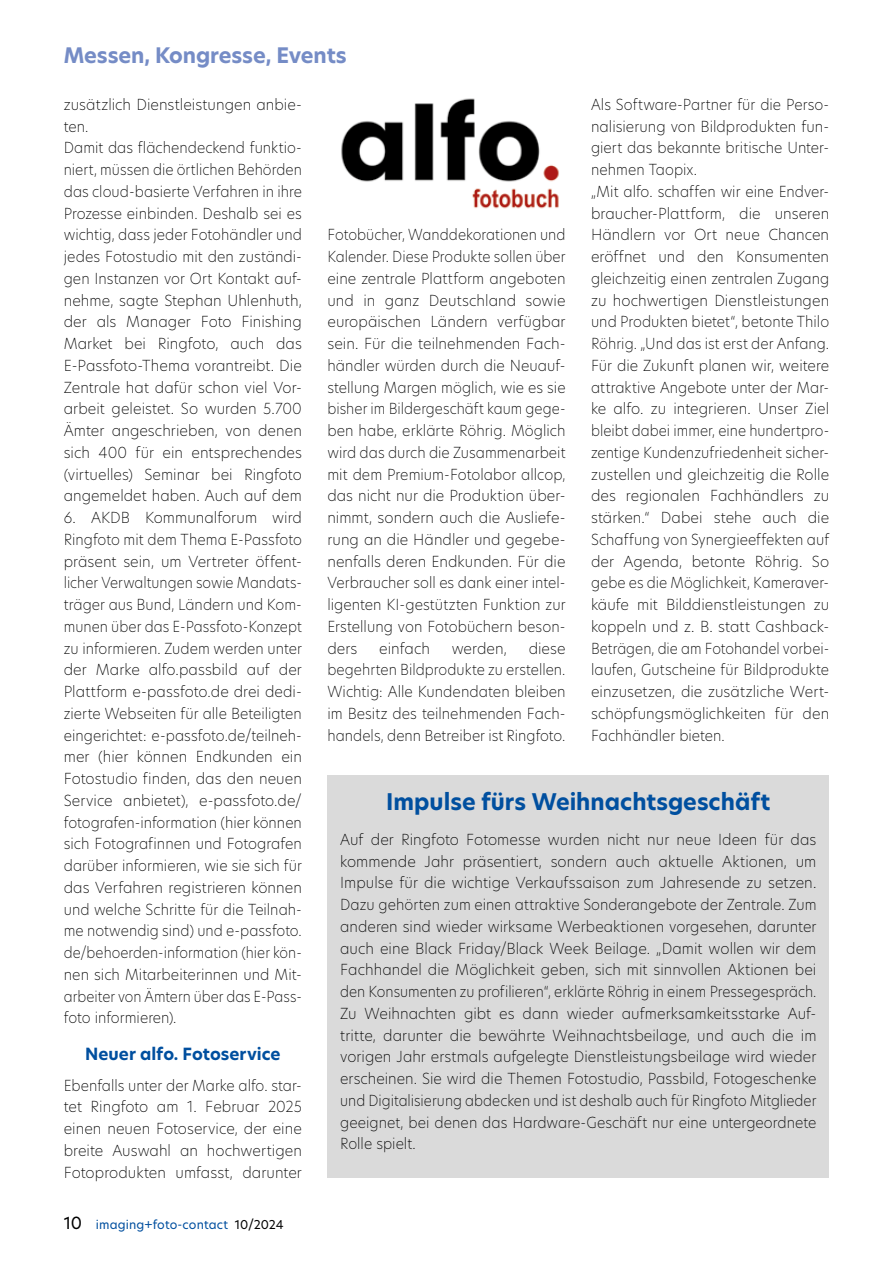
<style>
.page{position:relative;width:893px;height:1263px;background:#fff}
.page>*{position:absolute;margin:0;border:0;box-sizing:border-box;transform-origin:0 0}
.t1{font:700 22.5px "New Hero";color:#004f9f}
.t2{font:700 21px "New Hero";letter-spacing:-.005em;color:#758cc6}
.t3{font:700 16.5px "New Hero";letter-spacing:.005em;color:#004f9f}
.t4{font:200 15px/21.8px "New Hero";letter-spacing:.005em;color:#000;text-align:justify}
.t5{font:200 15px/21.8px "New Hero";letter-spacing:.005em;color:#000;scale:.95 1}
.t6{font:200 15px/21.8px "New Hero";letter-spacing:.005em;color:#000;text-align:justify;scale:.94 1}
.t7{font:12px "New Hero";letter-spacing:.01em;color:#004f9f}
.s1{font-size:16.5px;color:#000}
.s2{color:#000}
</style>
<div class="page">
<img style="left:341px;top:98px;width:218px;height:111px">
<div style="left:327px;top:775px;width:502px;height:403px;background:#dadada"></div>
<h2 class="t2" style="left:64px;top:41px;width:284px">Messen, Kongresse, Events</h2>
<p class="t4" style="left:64px;top:93px;width:240px;text-align:left">zusätzlich Dienstleistungen anbie&shy;ten.<br>Damit das flächendeckend funktio&shy;niert, müssen die örtlichen Behörden das cloud-basierte Verfahren in ihre<br>Prozesse einbinden. Deshalb sei es wichtig, dass jeder Fotohändler und jedes Fotostudio mit den zuständi&shy;gen Instanzen vor Ort Kontakt auf&shy;nehme, sagte Stephan Uhlenhuth, der als Manager Foto Finishing<br>Market bei Ringfoto, auch das<br>E-Passfoto-Thema vorantreibt. Die<br>Zentrale hat dafür schon viel Vor&shy;arbeit geleistet. So wurden 5.700<br>Ämter angeschrieben, von denen sich 400 für ein entsprechendes (virtuelles) Seminar bei Ringfoto angemeldet haben. Auch auf dem</p>
<p class="t4" style="left:64px;top:506px;width:240px;text-align:left">6. AKDB Kommunalforum wird Ringfoto mit dem Thema E-Passfoto präsent sein, um Vertreter öffent&shy;licher Verwaltungen sowie Mandats&shy;träger aus Bund, Ländern und Kom&shy;munen über das E-Passfoto-Konzept zu informieren. Zudem werden unter der Marke alfo.passbild auf der Plattform e-passfoto.de drei dedi&shy;zierte Webseiten für alle Beteiligten eingerichtet: e-passfoto.de/teilneh&shy;mer (hier können Endkunden ein Fotostudio finden, das den neuen Service anbietet), e-passfoto.de/ fotografen-information (hier können sich Fotografinnen und Fotografen darüber informieren, wie sie sich für das Verfahren registrieren können und welche Schritte für die Teilnah&shy;me notwendig sind) und e-passfoto. de/behoerden-information (hier kön&shy;nen sich Mitarbeiterinnen und Mit&shy;arbeiter von Ämtern über das E-Pass&shy;foto informieren).</p>
<p class="t3" style="left:85px;top:1042px;width:197px">Neuer alfo. Fotoservice</p>
<p class="t5" style="left:64px;top:1074px;width:252px;text-align:justify">Ebenfalls unter der Marke alfo. star&shy;tet Ringfoto am 1. Februar 2025 einen neuen Fotoservice, der eine breite Auswahl an hochwertigen Fotoprodukten umfasst, darunter</p>
<p class="t7" style="left:64px;top:1217px;width:221px"><span class="s1">10</span> imaging+foto-contact <span class="s2">10/2024</span></p>
<p class="t6" style="left:327px;top:223px;width:255px">Fotobücher, Wanddekorationen und Kalender. Diese Produkte sollen über eine zentrale Plattform angeboten und in ganz Deutschland sowie europäischen Ländern verfügbar sein. Für die teilnehmenden Fach&shy;händler würden durch die Neuauf&shy;stellung Margen möglich, wie es sie bisher im Bildergeschäft kaum gege&shy;ben habe, erklärte Röhrig. Möglich wird das durch die Zusammenarbeit mit dem Premium-Fotolabor allcop, das nicht nur die Produktion über&shy;nimmt, sondern auch die Ausliefe&shy;rung an die Händler und gegebe&shy;nenfalls deren Endkunden. Für die Verbraucher soll es dank einer intel&shy;ligenten KI-gestützten Funktion zur Erstellung von Fotobüchern beson&shy;ders</p>
<p class="t4" style="left:379px;top:637px;width:52px">einfach</p>
<p class="t4" style="left:452px;top:637px;width:57px">werden,</p>
<p class="t4" style="left:327px;top:637px;width:240px;text-indent:201px">diese begehrten Bildprodukte zu erstellen.<br>Wichtig: Alle Kundendaten bleiben im Besitz des teilnehmenden Fach&shy;handels, denn Betreiber ist Ringfoto.</p>
<p class="t5" style="left:591px;top:93px;width:252px">Als Software-Partner für die Perso&shy;nalisierung von Bildprodukten fun&shy;giert das bekannte britische Unter&shy;nehmen Taopix.<br>„Mit alfo. schaffen wir eine Endver&shy;braucher-Plattform, die unseren Händlern vor Ort neue Chancen eröffnet und den Konsumenten gleichzeitig einen zentralen Zugang zu hochwertigen Dienstleistungen und Produkten bietet“, betonte Thilo Röhrig. „Und das ist erst der Anfang.<br>Für die Zukunft planen wir, weitere attraktive Angebote unter der Mar&shy;ke alfo. zu integrieren. Unser Ziel bleibt dabei immer, eine hundertpro&shy;zentige Kundenzufriedenheit sicher&shy;zustellen und gleichzeitig die Rolle des regionalen Fachhändlers zu stärken.“ Dabei stehe auch die Schaffung von Synergieeffekten auf der Agenda, betonte Röhrig. So gebe es die Möglichkeit, Kameraver&shy;käufe mit Bilddienstleistungen zu koppeln und z. B. statt Cashback-Beträgen, die am Fotohandel vorbei&shy;laufen, Gutscheine für Bildprodukte einzusetzen, die zusätzliche Wert&shy;schöpfungsmöglichkeiten für den Fachhändler bieten.</p>
<h1 class="t1" style="left:386px;top:787px;width:385px">Impulse fürs Weihnachtsgeschäft</h1>
<p class="t4" style="left:340px;top:828px;width:478px">Auf der Ringfoto Fotomesse wurden nicht nur neue Ideen für das kommende Jahr präsentiert, sondern auch aktuelle Aktionen, um Impulse für die wichtige Verkaufssaison zum Jahresende zu setzen.<br>Dazu gehörten zum einen attraktive Sonderangebote der Zentrale. Zum anderen sind wieder wirksame Werbeaktionen vorgesehen, darunter auch eine Black Friday/Black Week Beilage. „Damit wollen wir dem Fachhandel die Möglichkeit geben, sich mit sinnvollen Aktionen bei den Konsumenten zu profilieren“, erklärte Röhrig in einem Pressegespräch.<br>Zu Weihnachten gibt es dann wieder aufmerksamkeitsstarke Auf&shy;tritte, darunter die bewährte Weihnachtsbeilage, und auch die im vorigen Jahr erstmals aufgelegte Dienstleistungsbeilage wird wieder erscheinen. Sie wird die Themen Fotostudio, Passbild, Fotogeschenke und Digitalisierung abdecken und ist deshalb auch für Ringfoto Mitglieder geeignet, bei denen das Hardware-Geschäft nur eine untergeordnete Rolle spielt.</p>
</div>
